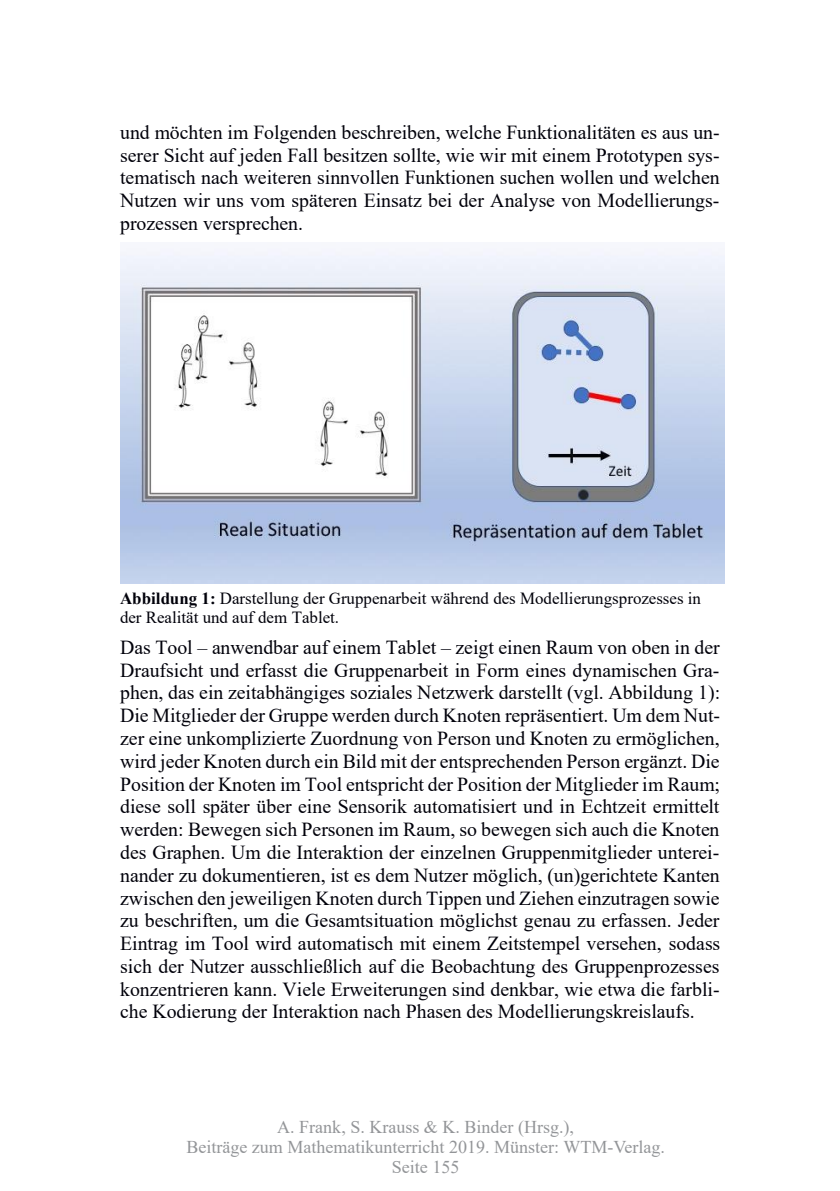
<style>
.page{position:relative;width:840px;height:1191px;background:#fff}
.page>*{position:absolute;margin:0;border:0;box-sizing:border-box;transform-origin:0 0}
.t1{font:19.8px/22.8px "Times New Roman";color:#00000a;text-align:justify}
.t2{font:18px/20px "Times New Roman";color:#939598;text-align:center}
.t3{font:17px/19.6px "Times New Roman";color:#00000a}
.s1{font-weight:700}
</style>
<div class="page">
<img style="left:120px;top:252px;width:603px;height:331px">
<p class="t1" style="left:120px;top:120px;width:601px">und möchten im Folgenden beschreiben, welche Funktionalitäten es aus un&shy;serer Sicht auf jeden Fall besitzen sollte, wie wir mit einem Prototypen sys&shy;tematisch nach weiteren sinnvollen Funktionen suchen wollen und welchen Nutzen wir uns vom späteren Einsatz bei der Analyse von Modellierungs&shy;prozessen versprechen.</p>
<p class="t3" style="left:120px;top:587px;width:582px"><span class="s1">Abbildung 1:</span> Darstellung der Gruppenarbeit während des Modellierungsprozesses in der Realität und auf dem Tablet.</p>
<p class="t1" style="left:120px;top:635px;width:601px">Das Tool – anwendbar auf einem Tablet – zeigt einen Raum von oben in der Draufsicht und erfasst die Gruppenarbeit in Form eines dynamischen Gra&shy;phen, das ein zeitabhängiges soziales Netzwerk darstellt (vgl. Abbildung 1):<br>Die Mitglieder der Gruppe werden durch Knoten repräsentiert. Um dem Nut&shy;zer eine unkomplizierte Zuordnung von Person und Knoten zu ermöglichen, wird jeder Knoten durch ein Bild mit der entsprechenden Person ergänzt. Die Position der Knoten im Tool entspricht der Position der Mitglieder im Raum; diese soll später über eine Sensorik automatisiert und in Echtzeit ermittelt werden: Bewegen sich Personen im Raum, so bewegen sich auch die Knoten des Graphen. Um die Interaktion der einzelnen Gruppenmitglieder unterei&shy;nander zu dokumentieren, ist es dem Nutzer möglich, (un)gerichtete Kanten zwischen den jeweiligen Knoten durch Tippen und Ziehen einzutragen sowie zu beschriften, um die Gesamtsituation möglichst genau zu erfassen. Jeder Eintrag im Tool wird automatisch mit einem Zeitstempel versehen, sodass sich der Nutzer ausschließlich auf die Beobachtung des Gruppenprozesses konzentrieren kann. Viele Erweiterungen sind denkbar, wie etwa die farbli&shy;che Kodierung der Interaktion nach Phasen des Modellierungskreislaufs.</p>
<p class="t2" style="left:186px;top:1116px;width:480px">A. Frank, S. Krauss &amp; K. Binder (Hrsg.),<br>Beiträge zum Mathematikunterricht 2019. Münster: WTM-Verlag.<br>Seite 155</p>
</div>
